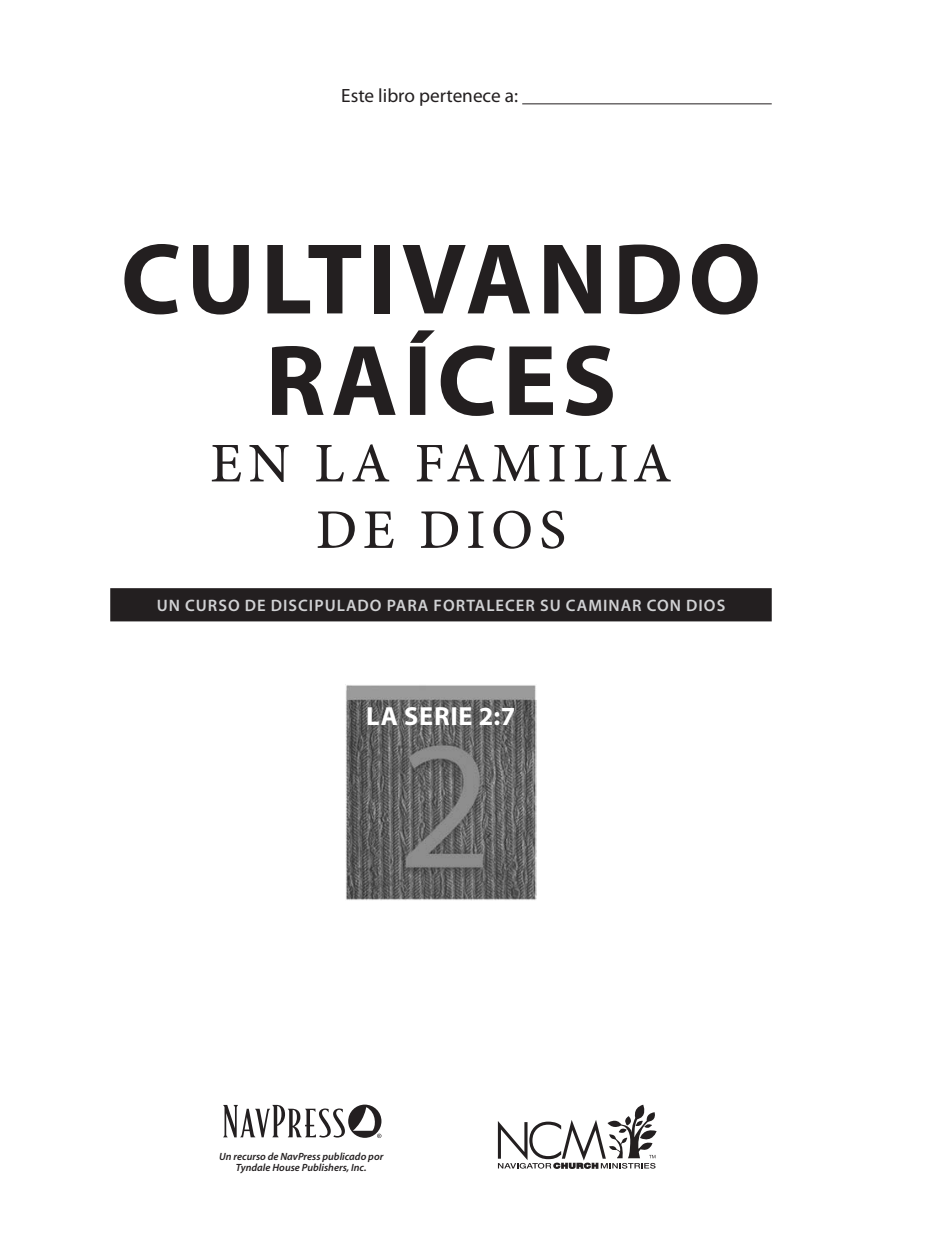
<style>
.page{position:relative;width:945px;height:1260px;background:#fff}
.page>*{position:absolute;margin:0;border:0;box-sizing:border-box;transform-origin:0 0}
.t1{font:700 101.5px/101.5px "Myriad Pro";letter-spacing:.05em;color:#231f20;text-align:center}
.t2{font:500 56px/66.5px "Minion Pro";letter-spacing:.11em;color:#231f20;text-align:center}
.t3{font:700 26.25px "Myriad Pro";letter-spacing:.03em;color:#fff}
.t4{font:19.25px "Myriad Pro";color:#231f20}
.t5{font:600 16.62px "Myriad Pro";letter-spacing:.06em;color:#d1d2d4}
.t6{font:italic 600 10.5px/10.5px "Myriad Pro";color:#231f20;text-align:center}
</style>
<div class="page">
<div style="left:110px;top:588px;width:662px;height:33px;background:#231f20"></div>
<hr style="left:522px;top:103px;width:250px;height:1px;background:#231f20">
<img style="left:345px;top:684px;width:192px;height:217px">
<svg style="left:498px;top:1105px;width:159px;height:64px"></svg>
<svg style="left:223px;top:1105px;width:158px;height:33px"></svg>
<h3 class="t4" style="left:341px;top:85px;width:178px">Este libro pertenece a:</h3>
<h1 class="t1" style="left:121px;top:230px;width:642px">CULTIVANDO<br>RAÍCES</h1>
<h2 class="t2" style="left:210px;top:430px;width:463px">EN LA FAMILIA<br>DE DIOS</h2>
<h3 class="t5" style="left:157px;top:596px;width:570px">UN CURSO DE DISCIPULADO PARA FORTALECER SU CAMINAR CON DIOS</h3>
<h3 class="t3" style="left:366px;top:701px;width:150px">LA SERIE 2:7</h3>
<p class="t6" style="left:219px;top:1151px;width:166px">Un recurso de NavPress publicado por<br>Tyndale House Publishers, Inc.</p>
</div>
